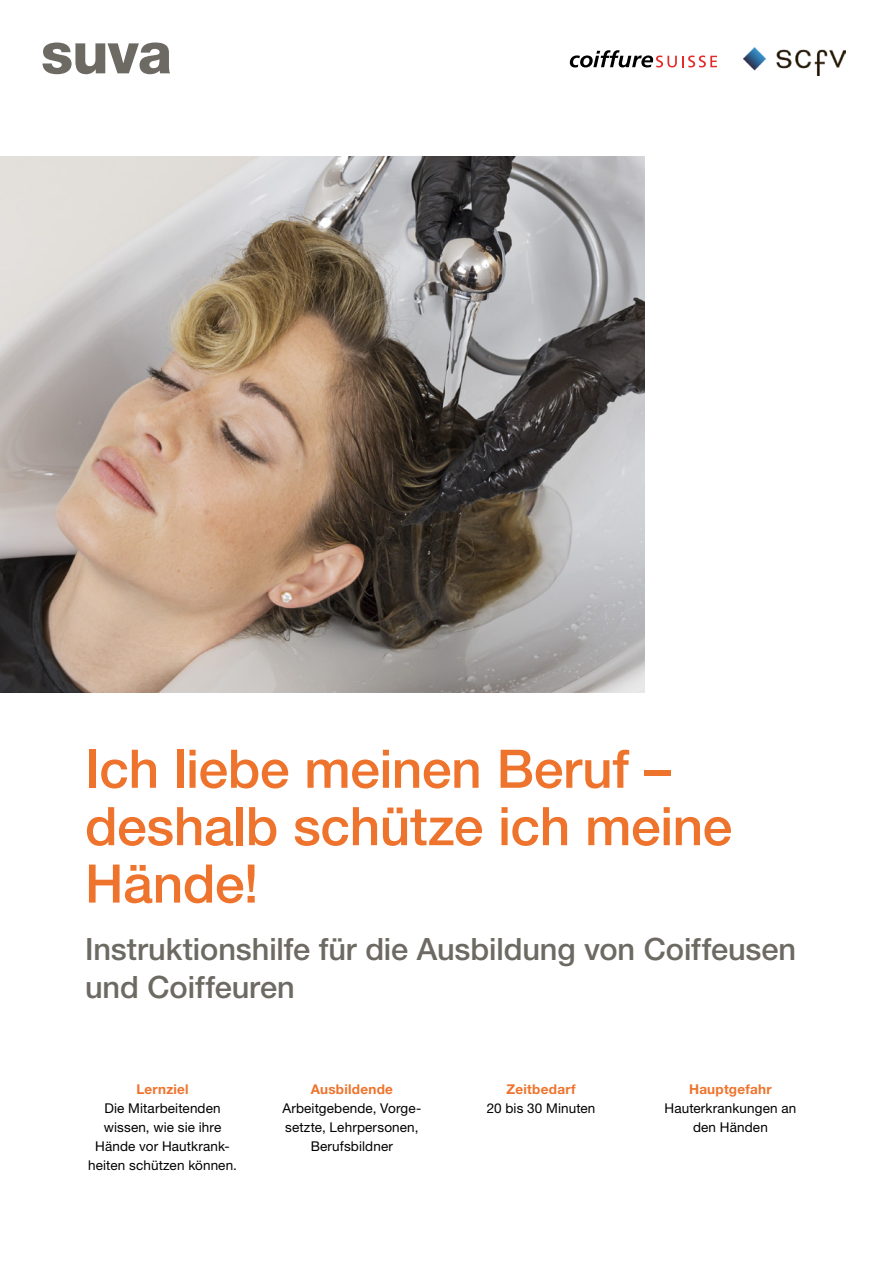
<style>
.page{position:relative;width:893px;height:1263px;background:#fff}
.page>*{position:absolute;margin:0;border:0;box-sizing:border-box;transform-origin:0 0}
.t1{font:500 53.25px/57.4px "Helvetica Neue LT Std";letter-spacing:-.005em;color:#ee742d}
.t2{font:500 30.75px/38.2px "Helvetica Neue LT Std";letter-spacing:-.005em;color:#6d6a63}
.t3{font:13.5px/19.2px "Helvetica Neue LT Std";letter-spacing:.01em;color:#000;text-align:center}
.t4{font:700 13.5px "Helvetica Neue LT Std";letter-spacing:.02em;color:#ee742d}
</style>
<div class="page">
<svg style="left:43px;top:43px;width:127px;height:31px"></svg>
<svg style="left:570px;top:50px;width:147px;height:17px"></svg>
<img style="left:743px;top:47px;width:102px;height:29px">
<img style="left:0;top:156px;width:644px;height:536px">
<h1 class="t1" style="left:85px;top:739px;width:649px">Ich liebe meinen Beruf – deshalb schütze ich meine<br>Hände!</h1>
<h2 class="t2" style="left:85px;top:930px;width:713px">Instruktionshilfe für die Ausbildung von Coiffeusen und Coiffeuren</h2>
<p class="t4" style="left:136px;top:1081px;width:54px">Lernziel</p>
<p class="t3" style="left:88px;top:1098px;width:150px">Die Mitarbeitenden wissen, wie sie ihre<br>Hände vor Hautkrank&shy;heiten schützen können.</p>
<p class="t4" style="left:311px;top:1081px;width:84px">Ausbildende</p>
<p class="t3" style="left:282px;top:1098px;width:140px">Arbeitgebende, Vorge&shy;setzte, Lehrpersonen,<br>Berufsbildner</p>
<p class="t4" style="left:506px;top:1081px;width:71px">Zeitbedarf</p>
<p class="t3" style="left:487px;top:1098px;width:110px">20 bis 30 Minuten</p>
<p class="t4" style="left:689px;top:1081px;width:84px">Hauptgefahr</p>
<p class="t3" style="left:664px;top:1098px;width:133px">Hauterkrankungen an den Händen</p>
</div>
